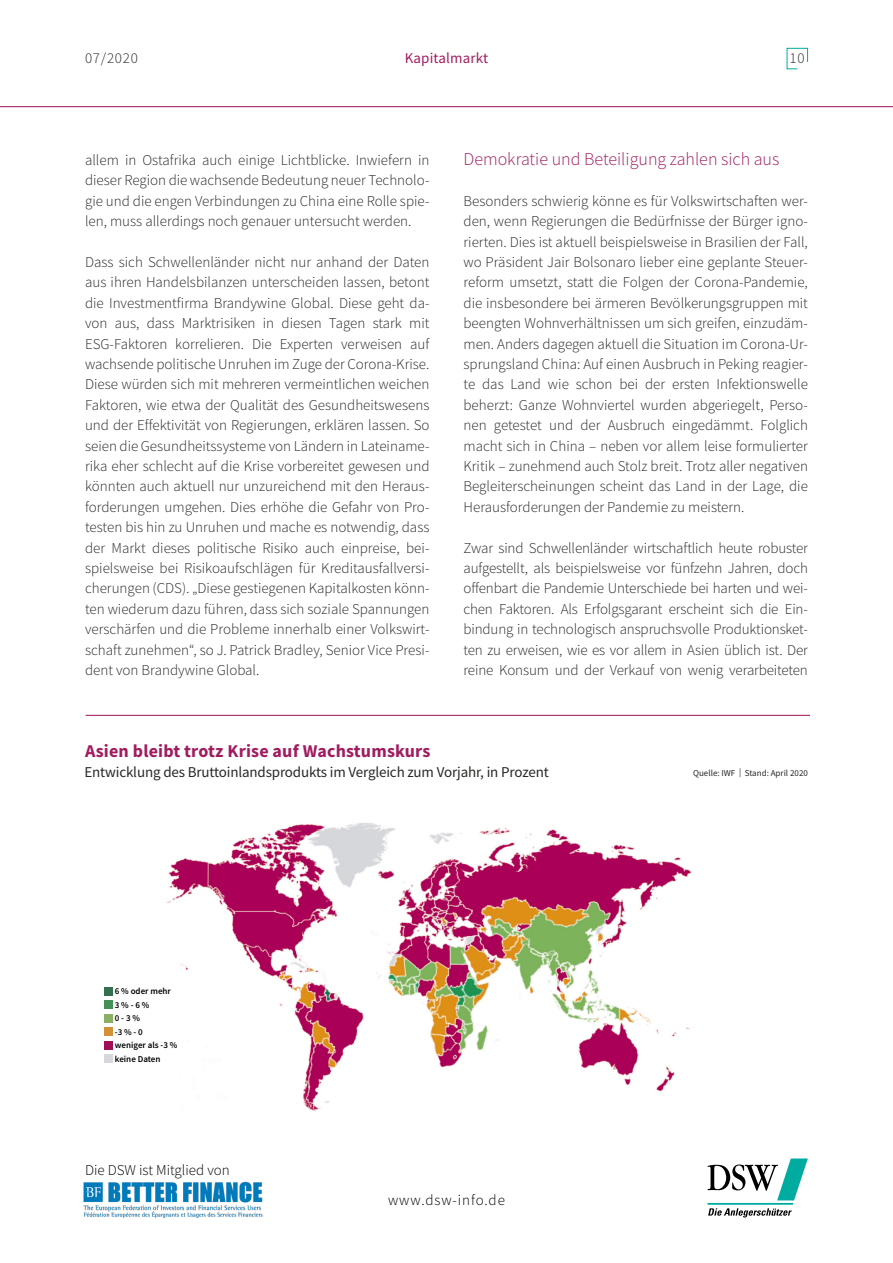
<style>
.page{position:relative;width:893px;height:1263px;background:#fff}
.page>*{position:absolute;margin:0;border:0;box-sizing:border-box;transform-origin:0 0}
.Fließtext_DSW_Newsle{font:300 18px "Source Sans Pro";color:#a11c5f}
.Fließtext_DSW_Newsle-2{font:700 18px "Source Sans Pro";letter-spacing:.01em;color:#a11c5f}
.Fließtext_DSW_Newsle-3{font:300 15px/20.4px "Source Sans Pro";color:#282827;text-align:justify}
.Fließtext_DSW_Newsle-4{font:15px "Source Sans Pro";letter-spacing:-.01em;color:#282827}
.t1{font:300 15px "Source Sans Pro";color:#000}
.t2{font:300 15px "Source Sans Pro";letter-spacing:.06em;color:#000}
.t3{font:15px "Source Sans Pro";letter-spacing:.01em;color:#a11c5f}
.Fließtext_DSW_Newsle-5{font:600 9px "Source Sans Pro";color:#000}
.Fließtext_DSW_Newsle-6{font:9px "Source Sans Pro";color:#282827}
</style>
<div class="page">
<svg style="left:786px;top:48px;width:22px;height:22px"></svg>
<hr style="left:0;top:106px;width:893px;height:1px;background:#9d1057">
<svg style="left:707px;top:1158px;width:101px;height:59px"></svg>
<img style="left:83px;top:1182px;width:180px;height:36px">
<img style="left:167px;top:823px;width:525px;height:288px">
<hr style="left:86px;top:715px;width:724px;height:1px;background:#9d1057">
<div style="left:105px;top:987px;width:8px;height:9px;background:#327050"></div>
<div style="left:105px;top:1001px;width:8px;height:8px;background:#449058"></div>
<div style="left:105px;top:1014px;width:8px;height:9px;background:#89b065"></div>
<div style="left:105px;top:1028px;width:8px;height:8px;background:#d39238"></div>
<div style="left:105px;top:1041px;width:8px;height:9px;background:#9d1057"></div>
<div style="left:105px;top:1055px;width:8px;height:8px;background:#d5d7da"></div>
<p class="Fließtext_DSW_Newsle-3" style="left:85px;top:48px;width:54px">07/2020</p>
<p class="t3" style="left:405px;top:48px;width:85px">Kapitalmarkt</p>
<p class="Fließtext_DSW_Newsle-3" style="left:790px;top:48px;width:17px">10</p>
<p class="Fließtext_DSW_Newsle-3" style="left:85px;top:150px;width:346px">allem in Ostafrika auch einige Lichtblicke. Inwiefern in dieser Region die wachsende Bedeutung neuer Technolo&shy;gie und die engen Verbindungen zu China eine Rolle spie&shy;len, muss allerdings noch genauer untersucht werden.</p>
<p class="Fließtext_DSW_Newsle-3" style="left:85px;top:252px;width:346px">Dass sich Schwellenländer nicht nur anhand der Daten aus ihren Handelsbilanzen unterscheiden lassen, betont die Investmentfirma Brandywine Global. Diese geht da&shy;von aus, dass Marktrisiken in diesen Tagen stark mit ESG-Faktoren korrelieren. Die Experten verweisen auf wachsende politische Unruhen im Zuge der Corona-Krise.<br>Diese würden sich mit mehreren vermeintlichen weichen Faktoren, wie etwa der Qualität des Gesundheitswesens und der Effektivität von Regierungen, erklären lassen. So seien die Gesundheitssysteme von Ländern in Lateiname&shy;rika eher schlecht auf die Krise vorbereitet gewesen und könnten auch aktuell nur unzureichend mit den Heraus&shy;forderungen umgehen. Dies erhöhe die Gefahr von Pro&shy;testen bis hin zu Unruhen und mache es notwendig, dass der Markt dieses politische Risiko auch einpreise, bei&shy;spielsweise bei Risikoaufschlägen für Kreditausfallversi&shy;cherungen (CDS). „Diese gestiegenen Kapitalkosten könn&shy;ten wiederum dazu führen, dass sich soziale Spannungen verschärfen und die Probleme innerhalb einer Volkswirt&shy;schaft zunehmen“, so J. Patrick Bradley, Senior Vice Presi&shy;dent von Brandywine Global.</p>
<p class="Fließtext_DSW_Newsle" style="left:463px;top:148px;width:317px">Demokratie und Beteiligung zahlen sich aus</p>
<p class="Fließtext_DSW_Newsle-3" style="left:463px;top:191px;width:346px">Besonders schwierig könne es für Volkswirtschaften wer&shy;den, wenn Regierungen die Bedürfnisse der Bürger igno&shy;rierten. Dies ist aktuell beispielsweise in Brasilien der Fall, wo Präsident Jair Bolsonaro lieber eine geplante Steuer&shy;reform umsetzt, statt die Folgen der Corona-Pandemie, die insbesondere bei ärmeren Bevölkerungsgruppen mit beengten Wohnverhältnissen um sich greifen, einzudäm&shy;men. Anders dagegen aktuell die Situation im Corona-Ur&shy;sprungsland China: Auf einen Ausbruch in Peking reagier&shy;te das Land wie schon bei der ersten Infektionswelle beherzt: Ganze Wohnviertel wurden abgeriegelt, Perso&shy;nen getestet und der Ausbruch eingedämmt. Folglich macht sich in China – neben vor allem leise formulierter Kritik – zunehmend auch Stolz breit. Trotz aller negativen Begleiterscheinungen scheint das Land in der Lage, die Herausforderungen der Pandemie zu meistern.</p>
<p class="Fließtext_DSW_Newsle-3" style="left:463px;top:537px;width:346px">Zwar sind Schwellenländer wirtschaftlich heute robuster aufgestellt, als beispielsweise vor fünfzehn Jahren, doch offenbart die Pandemie Unterschiede bei harten und wei&shy;chen Faktoren. Als Erfolgsgarant erscheint sich die Ein&shy;bindung in technologisch anspruchsvolle Produktionsket&shy;ten zu erweisen, wie es vor allem in Asien üblich ist. Der reine Konsum und der Verkauf von wenig verarbeiteten</p>
<p class="Fließtext_DSW_Newsle-2" style="left:85px;top:738px;width:347px">Asien bleibt trotz Krise auf Wachstumskurs</p>
<p class="Fließtext_DSW_Newsle-4" style="left:84px;top:762px;width:466px">Entwicklung des Bruttoinlandsprodukts im Vergleich zum Vorjahr, in Prozent</p>
<p class="Fließtext_DSW_Newsle-6" style="left:693px;top:768px;width:116px">Quelle: IWF | Stand: April 2020</p>
<p class="Fließtext_DSW_Newsle-5" style="left:115px;top:985px;width:58px">6 % oder mehr</p>
<p class="Fließtext_DSW_Newsle-5" style="left:115px;top:999px;width:36px">3 % - 6 %</p>
<p class="Fließtext_DSW_Newsle-5" style="left:115px;top:1012px;width:27px">0 - 3 %</p>
<p class="Fließtext_DSW_Newsle-5" style="left:115px;top:1026px;width:29px">-3 % - 0</p>
<p class="Fließtext_DSW_Newsle-5" style="left:115px;top:1039px;width:64px">weniger als -3 %</p>
<p class="Fließtext_DSW_Newsle-5" style="left:115px;top:1053px;width:47px">keine Daten</p>
<p class="t1" style="left:85px;top:1161px;width:146px">Die DSW ist Mitglied von</p>
<p class="t2" style="left:388px;top:1191px;width:118px">www.dsw-info.de</p>
</div>
